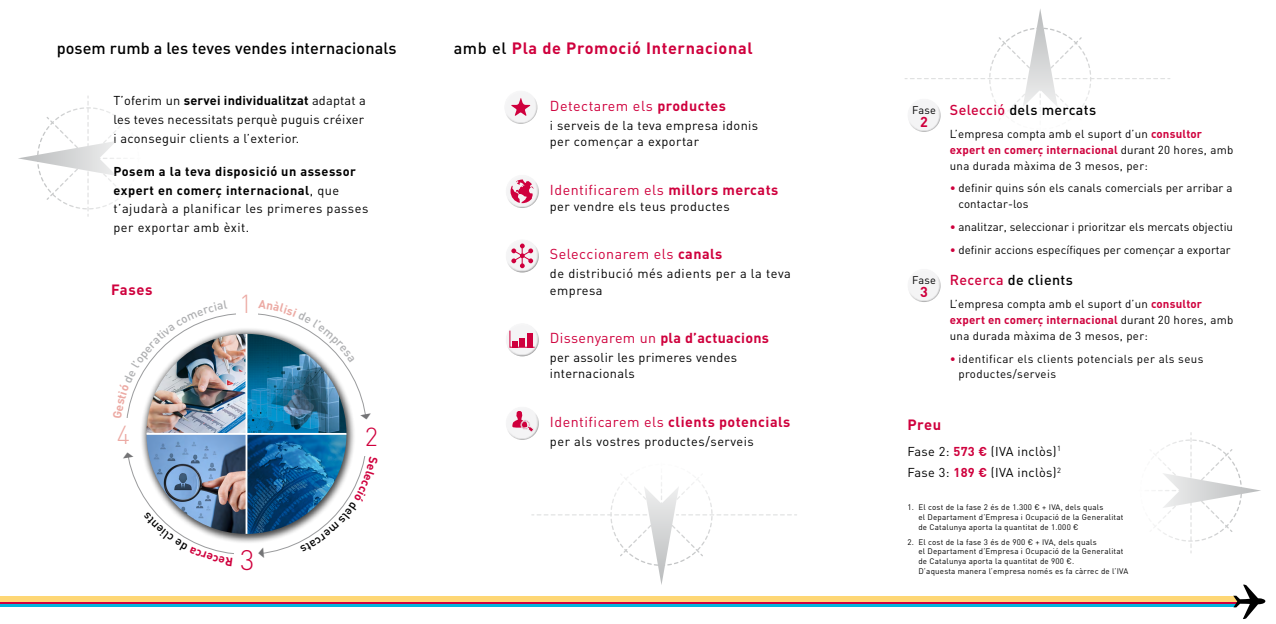
<style>
.page{position:relative;width:1276px;height:624px;background:#fff}
.page>*{position:absolute;margin:0;border:0;box-sizing:border-box;transform-origin:0 0}
.t1{font:300 27.8px "DIN";color:#cf003d}
.t2{font:300 25.7px "DIN";color:#ecaaa4}
.t3{font:300 25.7px "DIN";color:#cf003d}
.t4{font:500 16.2px "DIN";letter-spacing:.005em;color:#000}
.t5{font:700 16.2px "DIN";letter-spacing:.04em;color:#cf003d}
.t6{font:700 14.8px "DIN";letter-spacing:.04em;color:#cf003d}
.t7{font:14.2px "DIN";letter-spacing:.035em;color:#cf003d}
.t8{font:700 14.2px "DIN";letter-spacing:.035em;color:#cf003d}
.t9{font:500 14.2px "DIN";letter-spacing:.025em;color:#000}
.t10{font:12.8px/18.8px "DIN";letter-spacing:.03em;color:#000}
.t11{font:11.5px/15.8px "DIN";letter-spacing:.015em;color:#000}
.t12{font:11.5px/15.8px "DIN";letter-spacing:.035em;color:#000}
.t13{font:11px "DIN";letter-spacing:.025em;color:#000}
.t14{font:8px/9.6px "DIN";letter-spacing:.025em;color:#000}
.s1{font-weight:500;color:#000}
.s2{font-weight:700}
.s3{font-weight:400}
.s4{color:#cf003d}
.s5{font-weight:700;color:#cf003d}
</style>
<div class="page">
<div style="left:505px;top:180px;width:37px;height:28px;background:#000;opacity:.35"></div>
<div style="left:505px;top:412px;width:37px;height:28px;background:#000;opacity:.35"></div>
<svg style="left:512px;top:411px;width:22px;height:21px"></svg>
<div style="left:505px;top:328px;width:37px;height:28px;background:#000;opacity:.35"></div>
<svg style="left:509px;top:330px;width:26px;height:17px"></svg>
<div style="left:519px;top:338px;width:6px;height:9px;background:#cf003d"></div>
<div style="left:527px;top:333px;width:5px;height:14px;background:#cf003d"></div>
<div style="left:140px;top:327px;width:216px;height:216px;background:#000;opacity:.75"></div>
<img style="left:146px;top:334px;width:200px;height:200px">
<hr style="left:245px;top:334px;width:2px;height:200px;background:#fff">
<hr style="left:146px;top:433px;width:200px;height:2px;background:#fff">
<div style="left:504px;top:96px;width:36px;height:28px;background:#000;opacity:.35"></div>
<svg style="left:18px;top:96px;width:109px;height:121px"></svg>
<svg style="left:904px;top:9px;width:266px;height:107px"></svg>
<svg style="left:531px;top:477px;width:266px;height:108px"></svg>
<svg style="left:1153px;top:432px;width:108px;height:121px"></svg>
<div style="left:0;top:595px;width:1235px;height:7px;background:#fed775"></div>
<hr style="left:0;top:601px;width:1237px;height:3px;background:#cf003d">
<hr style="left:0;top:604px;width:1236px;height:3px;background:#00b5dd">
<svg style="left:1233px;top:584px;width:32px;height:35px"></svg>
<svg style="left:510px;top:97px;width:21px;height:20px"></svg>
<div style="left:505px;top:244px;width:37px;height:28px;background:#000;opacity:.35"></div>
<svg style="left:511px;top:243px;width:22px;height:25px"></svg>
<div style="left:904px;top:96px;width:37px;height:28px;background:#fff"></div>
<div style="left:907px;top:104px;width:37px;height:28px;background:#000;opacity:.35"></div>
<div style="left:907px;top:274px;width:37px;height:28px;background:#000;opacity:.35"></div>
<svg style="left:510px;top:179px;width:24px;height:24px"></svg>
<svg style="left:258px;top:313px;width:97px;height:49px"></svg>
<svg style="left:300px;top:456px;width:66px;height:87px"></svg>
<svg style="left:144px;top:511px;width:88px;height:43px"></svg>
<img style="left:126px;top:314px;width:101px;height:104px">
<p class="t4" style="left:57px;top:38px;width:341px">posem rumb a les teves vendes internacionals</p>
<p class="t5" style="left:454px;top:38px;width:300px"><span class="s1">amb el</span> Pla de Promoció Internacional</p>
<p class="t10" style="left:113px;top:92px;width:254px">T’oferim un <span class="s2">servei individualitzat</span> adaptat a les teves necessitats perquè puguis créixer i aconseguir clients a l’exterior.</p>
<p class="t10" style="left:113px;top:162px;width:256px"><span class="s2">Posem a la teva disposició un assessor expert en comerç internacional</span>, que t’ajudarà a planificar les primeres passes per exportar amb èxit.</p>
<p class="t6" style="left:111px;top:279px;width:43px">Fases</p>
<h2 class="t2" style="left:239px;top:287px;width:15px">1</h2>
<h2 class="t2" style="left:117px;top:417px;width:15px">4</h2>
<h2 class="t3" style="left:365px;top:419px;width:15px">2</h2>
<h1 class="t1" style="left:240px;top:541px;width:16px">3</h1>
<p class="t7" style="left:550px;top:98px;width:178px">Detectarem els <span class="s2">productes</span></p>
<p class="t10" style="left:550px;top:117px;width:210px;line-height:16.3px">i serveis de la teva empresa idonis per començar a exportar</p>
<p class="t7" style="left:550px;top:181px;width:230px">Identificarem els <span class="s2">millors mercats</span></p>
<p class="t10" style="left:550px;top:197px;width:181px">per vendre els teus productes</p>
<p class="t7" style="left:550px;top:246px;width:174px">Seleccionarem els <span class="s2">canals</span></p>
<p class="t10" style="left:550px;top:266px;width:242px;line-height:16.3px">de distribució més adients per a la teva empresa</p>
<p class="t8" style="left:550px;top:328px;width:220px"><span class="s3">Dissenyarem un</span> pla d’actuacions</p>
<p class="t10" style="left:550px;top:349px;width:189px;line-height:16.3px">per assolir les primeres vendes internacionals</p>
<p class="t8" style="left:550px;top:412px;width:242px"><span class="s3">Identificarem els</span> clients potencials</p>
<p class="t10" style="left:550px;top:432px;width:205px">per als vostres productes/serveis</p>
<p class="t13" style="left:912px;top:104px;width:25px">Fase</p>
<p class="t8" style="left:920px;top:112px;width:9px">2</p>
<p class="t13" style="left:912px;top:274px;width:25px">Fase</p>
<p class="t8" style="left:920px;top:282px;width:9px">3</p>
<p class="t9" style="left:950px;top:100px;width:148px"><span class="s4">Selecció</span> dels mercats</p>
<p class="t11" style="left:950px;top:126px;width:285px">L’empresa compta amb el suport d’un <span class="s5">consultor expert en comerç internacional</span> durant 20 hores, amb una durada màxima de 3 mesos, per:</p>
<p class="t11" style="left:958px;top:180px;width:276px;text-indent:-8px"><span class="s4">•</span> definir quins són els canals comercials per arribar a contactar-los</p>
<p class="t11" style="left:950px;top:219px;width:285px"><span class="s4">•</span> analitzar, seleccionar i prioritzar els mercats objectiu</p>
<p class="t11" style="left:950px;top:242px;width:282px"><span class="s4">•</span> definir accions específiques per començar a exportar</p>
<p class="t9" style="left:950px;top:270px;width:124px"><span class="s4">Recerca</span> de clients</p>
<p class="t11" style="left:950px;top:296px;width:285px">L’empresa compta amb el suport d’un <span class="s5">consultor expert en comerç internacional</span> durant 20 hores, amb una durada màxima de 3 mesos, per:</p>
<p class="t12" style="left:958px;top:350px;width:247px;text-indent:-8px"><span class="s4">•</span> identificar els clients potencials per als seus productes/serveis</p>
<p class="t6" style="left:907px;top:415px;width:35px">Preu</p>
<p class="t10" style="left:907px;top:440px;width:155px;line-height:21.1px">Fase 2: <span class="s5">573 €</span> (IVA inclòs)<sup>1<br></sup>Fase 3: <span class="s5">189 €</span> (IVA inclòs)<sup>2</sup></p>
<p class="t14" style="left:918px;top:502px;width:207px;text-indent:-11px">1. El cost de la fase 2 és de 1.300 € + IVA, dels quals<br>el Departament d’Empresa i Ocupació de la Generalitat de Catalunya aporta la quantitat de 1.000 €</p>
<p class="t14" style="left:918px;top:537px;width:211px;text-indent:-11px">2. El cost de la fase 3 és de 900 € + IVA, dels quals<br>el Departament d’Empresa i Ocupació de la Generalitat de Catalunya aporta la quantitat de 900 €.<br>D’aquesta manera l’empresa només es fa càrrec de l’IVA</p>
</div>
